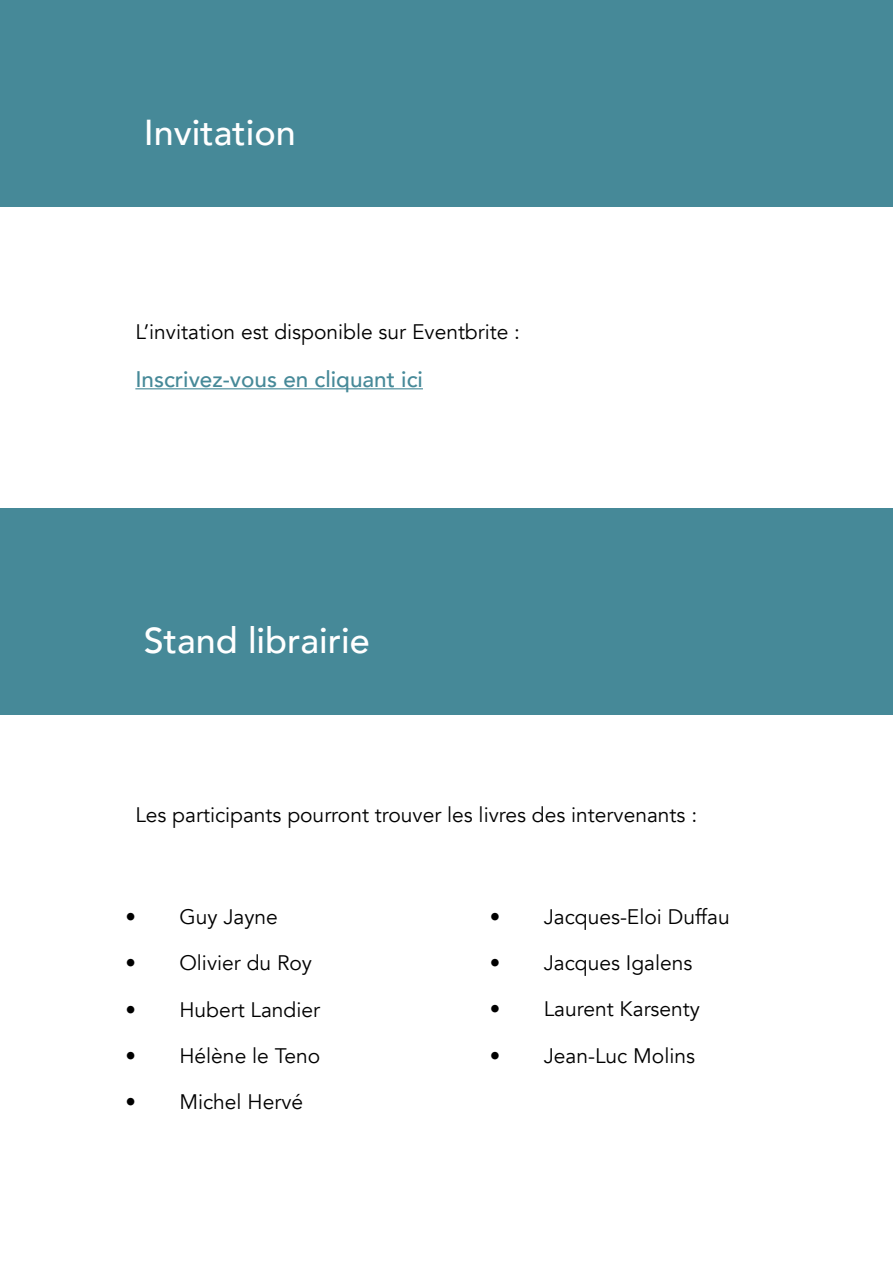
<style>
.page{position:relative;width:893px;height:1263px;background:#fff}
.page>*{position:absolute;margin:0;border:0;box-sizing:border-box;transform-origin:0 0}
.t1{font:500 36px "Avenir";color:#fff}
.t2{font:500 22.5px "Avenir";color:#468998}
.t3{font:21px "Avenir";color:#000}
</style>
<div class="page">
<div style="left:0;top:508px;width:893px;height:207px;background:#468998"></div>
<div style="left:0;top:0;width:893px;height:207px;background:#468998"></div>
<hr style="left:135px;top:388px;width:288px;height:1px;background:#468998">
<h1 class="t1" style="left:144px;top:101px;width:154px">Invitation</h1>
<p class="t3" style="left:135px;top:319px;width:386px">L’invitation est disponible sur Eventbrite :</p>
<p class="t2" style="left:135px;top:360px;width:289px">Inscrivez-vous en cliquant ici</p>
<h1 class="t1" style="left:144px;top:609px;width:227px">Stand librairie</h1>
<p class="t3" style="left:135px;top:802px;width:563px">Les participants pourront trouver les livres des intervenants :</p>
<p class="t3" style="left:125px;top:904px;width:154px">• Guy Jayne</p>
<p class="t3" style="left:125px;top:950px;width:188px">• Olivier du Roy</p>
<p class="t3" style="left:125px;top:997px;width:196px">• Hubert Landier</p>
<p class="t3" style="left:125px;top:1043px;width:196px">• Hélène le Teno</p>
<p class="t3" style="left:125px;top:1090px;width:179px">• Michel Hervé</p>
<p class="t3" style="left:490px;top:904px;width:241px">• Jacques-Eloi Duffau</p>
<p class="t3" style="left:490px;top:950px;width:204px">• Jacques Igalens</p>
<p class="t3" style="left:490px;top:997px;width:212px">• Laurent Karsenty</p>
<p class="t3" style="left:490px;top:1043px;width:207px">• Jean-Luc Molins</p>
</div>
